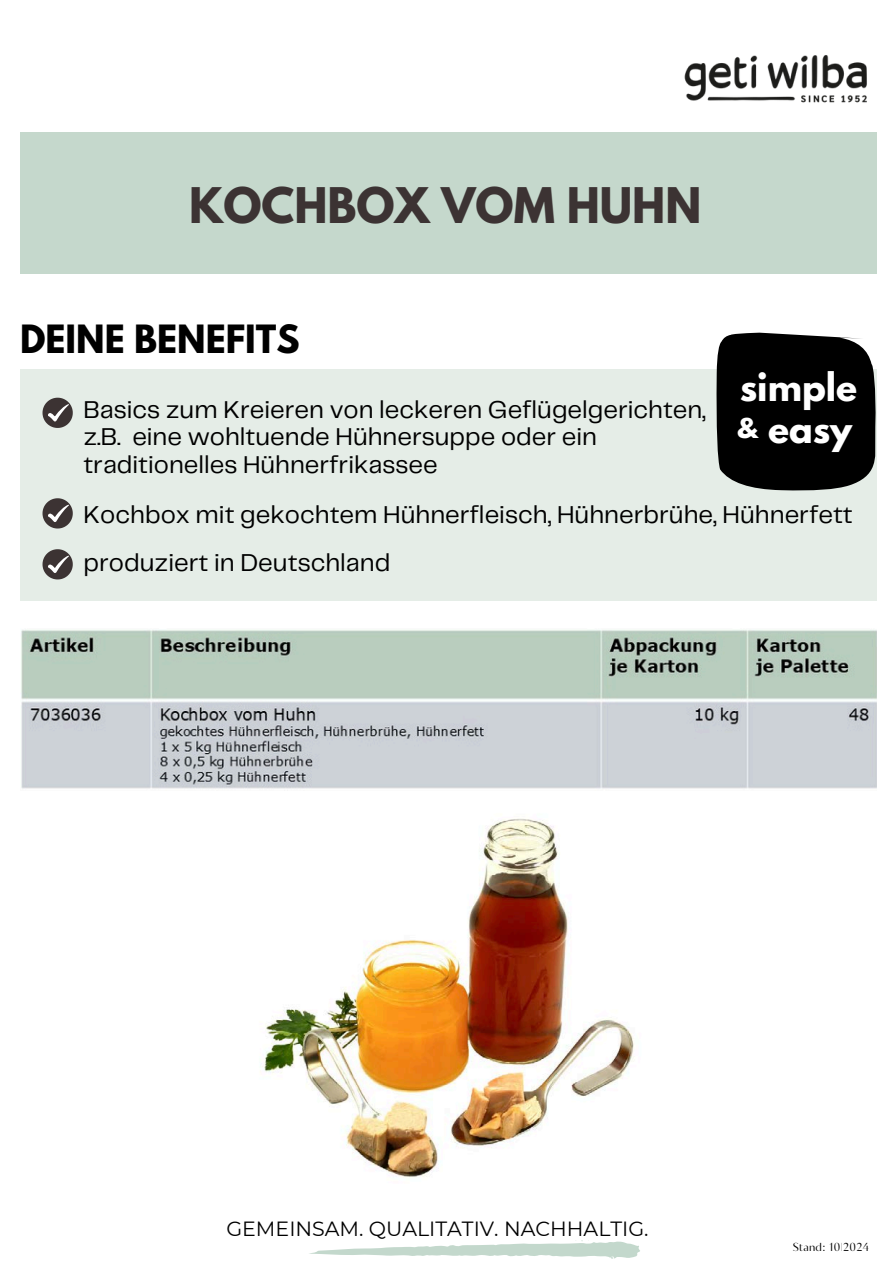
<style>
.page{position:relative;width:894px;height:1264px;background:#fff}
.page>*{position:absolute;margin:0;border:0;box-sizing:border-box;transform-origin:0 0}
.t1{font:700 43.5px "League Spartan";color:#3c3333}
.t2{font:700 34.8px "League Spartan";color:#fff}
.t3{font:700 34.5px "League Spartan";color:#000}
.t4{font:25.35px/27px "Telegraf";color:#000}
.t5{font:700 24.3px "League Spartan";color:#fff}
.t6{font:20.55px "Montserrat";color:#000}
.t7{font:11.55px "Circe Contrast";letter-spacing:.02em;color:#000}
</style>
<div class="page">
<img style="left:684px;top:55px;width:183px;height:48px">
<svg style="left:309px;top:1240px;width:331px;height:18px"></svg>
<div style="left:20px;top:133px;width:856px;height:141px;background:#c5d8cc"></div>
<div style="left:20px;top:369px;width:856px;height:231px;background:#e5ede7"></div>
<svg style="left:42px;top:398px;width:31px;height:30px"></svg>
<svg style="left:42px;top:498px;width:31px;height:30px"></svg>
<svg style="left:42px;top:549px;width:31px;height:30px"></svg>
<svg style="left:716px;top:332px;width:159px;height:159px;background:#141414"></svg>
<img style="left:262px;top:818px;width:372px;height:359px">
<img style="left:21px;top:630px;width:855px;height:159px">
<p class="t1" style="left:189px;top:184px;width:513px">KOCHBOX VOM HUHN</p>
<h4 class="t3" style="left:20px;top:322px;width:281px">DEINE BENEFITS</h4>
<p class="t4" style="left:83px;top:398px;width:624px">Basics zum Kreieren von leckeren Geflügelgerichten, z.B. eine wohltuende Hühnersuppe oder ein traditionelles Hühnerfrikassee</p>
<h3 class="t2" style="left:740px;top:369px;width:118px">simple</h3>
<p class="t5" style="left:737px;top:416px;width:22px">&amp;</p>
<h3 class="t2" style="left:768px;top:412px;width:85px">easy</h3>
<p class="t4" style="left:83px;top:502px;width:770px">Kochbox mit gekochtem Hühnerfleisch, Hühnerbrühe, Hühnerfett</p>
<h4 class="t4" style="left:83px;top:550px;width:308px">produziert in Deutschland</h4>
<h2 class="t6" style="left:226px;top:1215px;width:423px">GEMEINSAM. QUALITATIV. NACHHALTIG.</h2>
<p class="t7" style="left:792px;top:1240px;width:78px">Stand: 10|2024</p>
</div>
